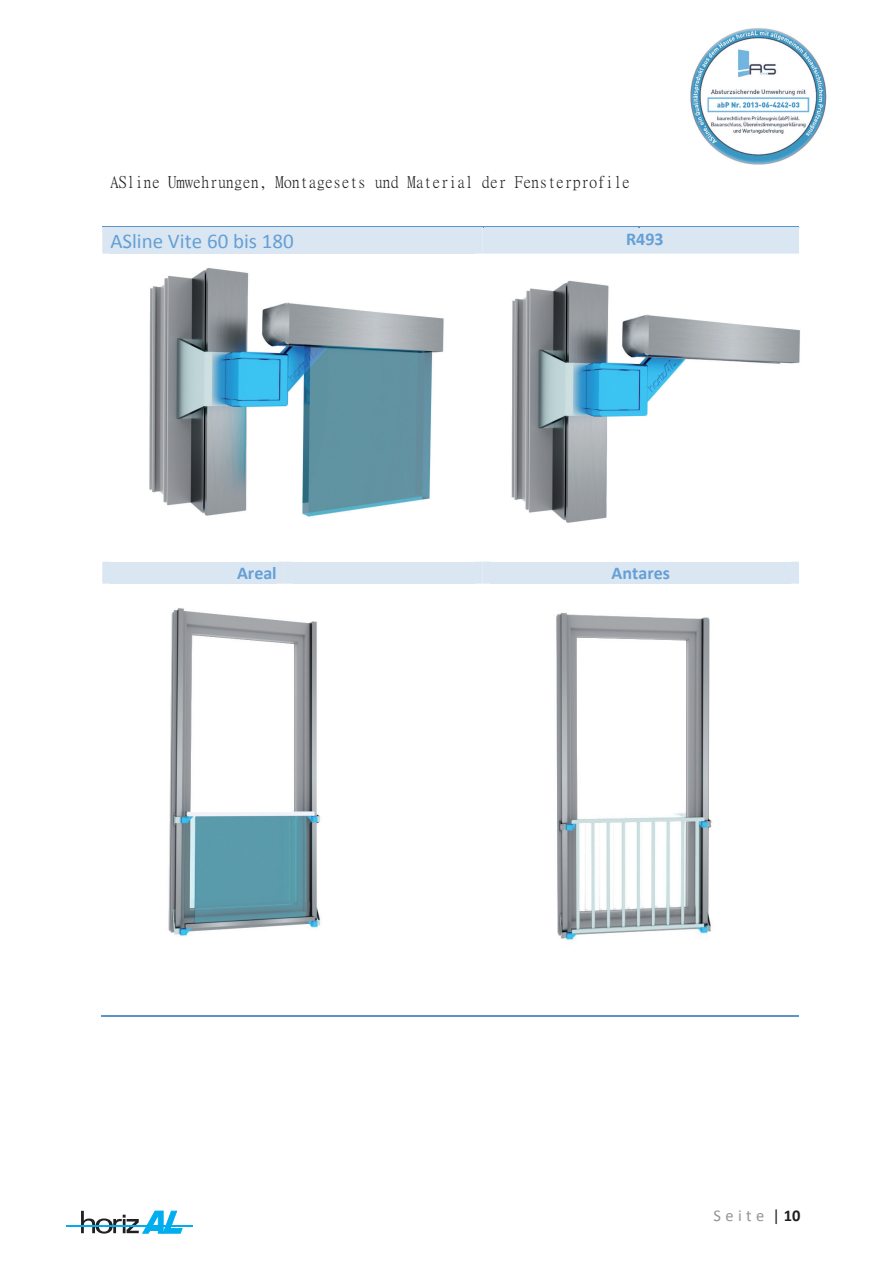
<style>
.page{position:relative;width:894px;height:1264px;background:#fff}
.page>*{position:absolute;margin:0;border:0;box-sizing:border-box;transform-origin:0 0}
.t1{font:21px "Calibri";color:#659fd5}
.t2{font:700 18px "Calibri";color:#659fd5}
.t3{font:16.5px "Ming Li U Ext B";letter-spacing:.005em;color:#231f20}
.t4{font:16.5px "Calibri";letter-spacing:.27em;color:#939598}
.s1{color:#231f20}
.s2{font-weight:700;color:#231f20}
</style>
<div class="page">
<svg style="left:81px;top:1211px;width:101px;height:23px"></svg>
<hr style="left:66px;top:1226px;width:126px;height:1px;background:#00aeef">
<img style="left:690px;top:28px;width:137px;height:137px">
<div style="left:102px;top:229px;width:697px;height:25px;background:#dae7f2"></div>
<div style="left:491px;top:228px;width:300px;height:22px;background:#dae7f2"></div>
<hr style="left:102px;top:226px;width:380px;height:2px;background:#5d94c8">
<hr style="left:102px;top:228px;width:382px;height:1px;background:#dae7f2">
<hr style="left:482px;top:226px;width:156px;height:2px;background:#5d94c8">
<hr style="left:484px;top:228px;width:156px;height:1px;background:#dae7f2">
<hr style="left:638px;top:226px;width:161px;height:2px;background:#5d94c8">
<hr style="left:640px;top:228px;width:159px;height:1px;background:#dae7f2">
<div style="left:102px;top:562px;width:697px;height:22px;background:#dae7f2"></div>
<div style="left:491px;top:562px;width:300px;height:22px;background:#dae7f2"></div>
<hr style="left:101px;top:1015px;width:184px;height:2px;background:#5d94c8">
<hr style="left:284px;top:1015px;width:198px;height:2px;background:#5d94c8">
<hr style="left:481px;top:1015px;width:157px;height:2px;background:#5d94c8">
<hr style="left:637px;top:1015px;width:162px;height:2px;background:#5d94c8">
<img style="left:556px;top:612px;width:156px;height:329px">
<img style="left:168px;top:608px;width:153px;height:328px">
<img style="left:149px;top:268px;width:295px;height:249px">
<img style="left:511px;top:280px;width:289px;height:243px">
<p class="t3" style="left:110px;top:174px;width:521px">ASline Umwehrungen, Montagesets und Material der Fensterprofile</p>
<p class="t1" style="left:110px;top:228px;width:185px">ASline Vite 60 bis 180</p>
<p class="t2" style="left:626px;top:228px;width:39px">R493</p>
<p class="t2" style="left:237px;top:561px;width:41px">Areal</p>
<p class="t2" style="left:611px;top:561px;width:60px">Antares</p>
<p class="t4" style="left:713px;top:1205px;width:89px">Seite <span class="s1">|</span> <span class="s2">10</span></p>
<p class="t4" style="left:703px;top:1207px;width:89px">Seite <span class="s1">|</span><span class="s2">10</span></p>
</div>
